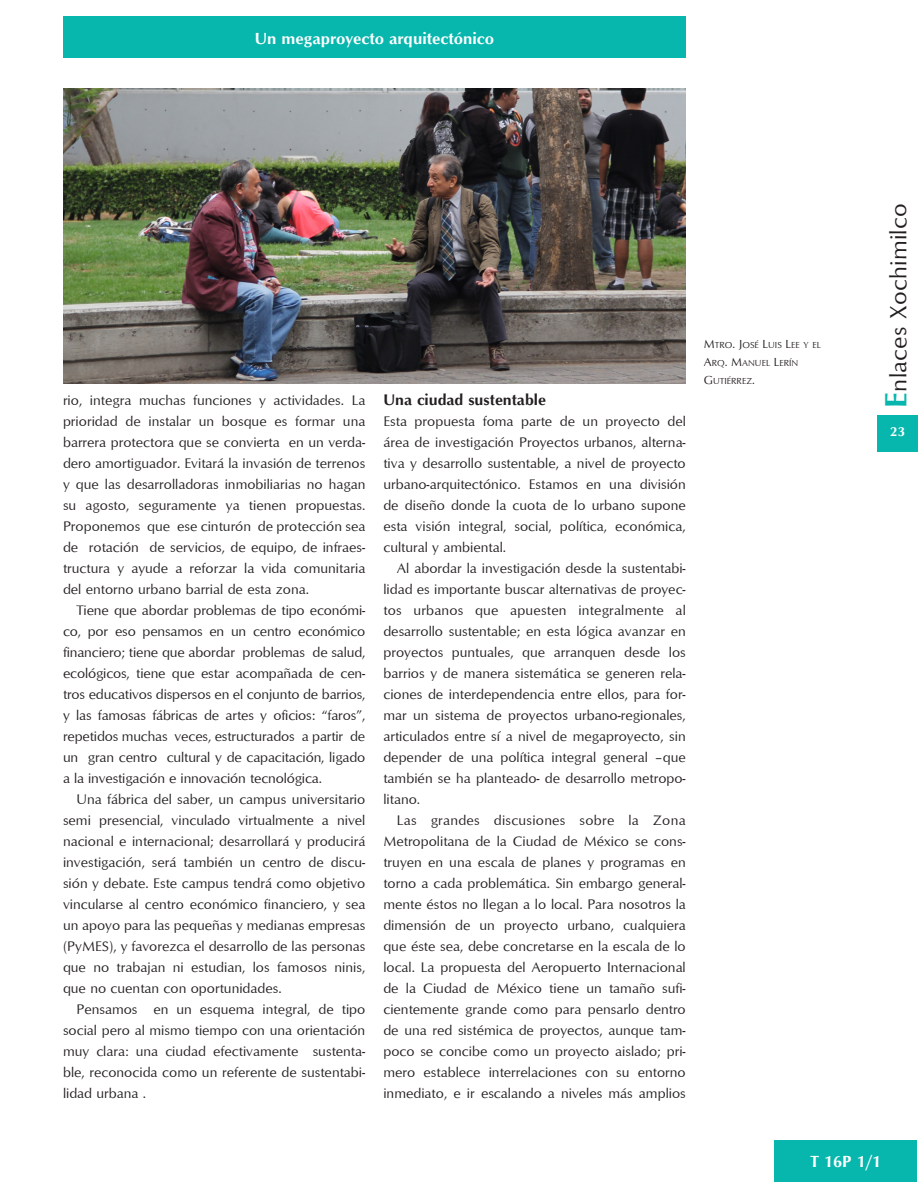
<style>
.page{position:relative;width:918px;height:1188px;background:#fff}
.page>*{position:absolute;margin:0;border:0;box-sizing:border-box;transform-origin:0 0}
.t1{font:24px "Optimum";letter-spacing:.01em;color:#231f20}
.t2{font:700 16.5px "Optimum";color:#fff}
.subtitulo{font:700 15.75px "Optimum";color:#231f20}
.cuerpo_de_texto{font:14.25px/21px "Optimum";color:#231f20;text-align:justify}
.cuerpo_de_textosin_s{font:14.25px/21px "Optimum";color:#231f20;text-align:justify}
.folio{font:700 13.5px "Optimum";color:#fff}
.pies_de_foto{font:9px/18px "Optimum";color:#231f20}
.s1{font-size:12px}
.s2{font-weight:700;font-size:31.5px;color:#07b7ad}
</style>
<div class="page">
<div style="left:877px;top:415px;width:41px;height:36px;background:#07b7ad"></div>
<div style="left:63px;top:16px;width:623px;height:42px;background:#07b7ad"></div>
<div style="left:775px;top:1140px;width:142px;height:42px;background:#07b7ad"></div>
<img style="left:63px;top:89px;width:623px;height:295px">
<p class="t2" style="left:255px;top:28px;width:241px">Un megaproyecto arquitectónico</p>
<p class="cuerpo_de_texto" style="left:63px;top:389px;width:304px">rio, integra muchas funciones y actividades. La prioridad de instalar un bosque es formar una barrera protectora que se convierta en un verda&shy;dero amortiguador. Evitará la invasión de terrenos y que las desarrolladoras inmobiliarias no hagan su agosto, seguramente ya tienen propuestas.<br>Proponemos que ese cinturón de protección sea de rotación de servicios, de equipo, de infraes&shy;tructura y ayude a reforzar la vida comunitaria del entorno urbano barrial de esta zona.</p>
<p class="cuerpo_de_texto" style="left:63px;top:599px;width:304px;text-indent:14px">Tiene que abordar problemas de tipo económi&shy;co, por eso pensamos en un centro económico financiero; tiene que abordar problemas de salud, ecológicos, tiene que estar acompañada de cen&shy;tros educativos dispersos en el conjunto de barrios, y las famosas fábricas de artes y oficios: “faros”, repetidos muchas veces, estructurados a partir de un gran centro cultural y de capacitación, ligado a la investigación e innovación tecnológica.</p>
<p class="cuerpo_de_texto" style="left:63px;top:788px;width:304px;text-indent:14px">Una fábrica del saber, un campus universitario semi presencial, vinculado virtualmente a nivel nacional e internacional; desarrollará y producirá investigación, será también un centro de discu&shy;sión y debate. Este campus tendrá como objetivo vincularse al centro económico financiero, y sea un apoyo para las pequeñas y medianas empresas (PyMES), y favorezca el desarrollo de las personas que no trabajan ni estudian, los famosos ninis, que no cuentan con oportunidades.</p>
<p class="cuerpo_de_texto" style="left:63px;top:998px;width:304px;text-indent:14px">Pensamos en un esquema integral, de tipo social pero al mismo tiempo con una orientación muy clara: una ciudad efectivamente sustenta&shy;ble, reconocida como un referente de sustentabi&shy;lidad urbana .</p>
<p class="subtitulo" style="left:383px;top:391px;width:164px">Una ciudad sustentable</p>
<p class="cuerpo_de_textosin_s" style="left:383px;top:410px;width:304px">Esta propuesta foma parte de un proyecto del área de investigación Proyectos urbanos, alterna&shy;tiva y desarrollo sustentable, a nivel de proyecto urbano-arquitectónico. Estamos en una división de diseño donde la cuota de lo urbano supone esta visión integral, social, política, económica, cultural y ambiental.</p>
<p class="cuerpo_de_texto" style="left:383px;top:557px;width:304px;text-indent:14px">Al abordar la investigación desde la sustentabi&shy;lidad es importante buscar alternativas de proyec&shy;tos urbanos que apuesten integralmente al desarrollo sustentable; en esta lógica avanzar en proyectos puntuales, que arranquen desde los barrios y de manera sistemática se generen rela&shy;ciones de interdependencia entre ellos, para for&shy;mar un sistema de proyectos urbano-regionales, articulados entre sí a nivel de megaproyecto, sin depender de una política integral general –que también se ha planteado- de desarrollo metropo&shy;litano.</p>
<p class="cuerpo_de_texto" style="left:383px;top:809px;width:304px;text-indent:14px">Las grandes discusiones sobre la Zona Metropolitana de la Ciudad de México se cons&shy;truyen en una escala de planes y programas en torno a cada problemática. Sin embargo general&shy;mente éstos no llegan a lo local. Para nosotros la dimensión de un proyecto urbano, cualquiera que éste sea, debe concretarse en la escala de lo local. La propuesta del Aeropuerto Internacional de la Ciudad de México tiene un tamaño sufi&shy;cientemente grande como para pensarlo dentro de una red sistémica de proyectos, aunque tam&shy;poco se concibe como un proyecto aislado; pri&shy;mero establece interrelaciones con su entorno inmediato, e ir escalando a niveles más amplios</p>
<p class="pies_de_foto" style="left:704px;top:336px;width:119px"><span class="s1">M</span>TRO<span class="s1">. J</span>OSÉ <span class="s1">L</span>UIS <span class="s1">L</span>EE Y EL<br><span class="s1">A</span>RQ<span class="s1">. M</span>ANUEL <span class="s1">L</span>ERÍN<br><span class="s1">G</span> UTIÉRREZ<span class="s1">.</span></p>
<h1 class="t1" style="left:884px;top:408px;width:206px;rotate:-90deg"><span class="s2">E</span>nlaces Xochimilco</h1>
<p class="folio" style="left:890px;top:424px;width:16px">23</p>
<p class="t2" style="left:811px;top:1152px;width:72px">T 16P 1/1</p>
</div>
